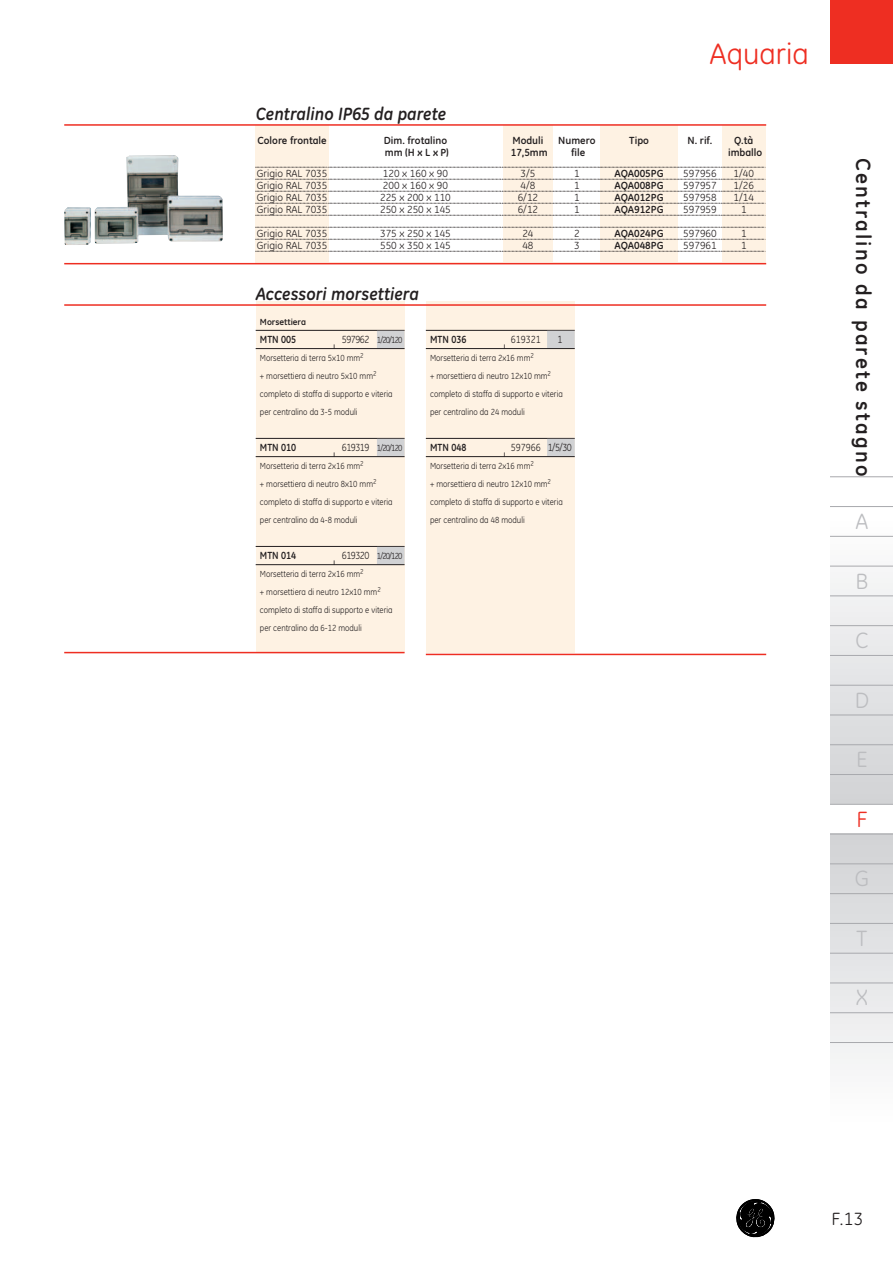
<style>
.page{position:relative;width:893px;height:1262px;background:#fff}
.page>*{position:absolute;margin:0;border:0;box-sizing:border-box;transform-origin:0 0}
.t1{font:30px "GE Inspira";color:#ee2e22}
.t2{font:22.5px "GE Inspira";color:#bcbdc0}
.t3{font:22.5px "GE Inspira";color:#ee2e22}
.t4{font:700 21px "GE Inspira";letter-spacing:.105em;color:#231f20}
.t5{font:italic 700 18px "GE Inspira";color:#231f20;scale:.95 1}
.t6{font:18px "GE Inspira";color:#231f20}
.t7{font:10.5px/12px "GE Inspira";color:#231f20}
.t8{font:700 10.5px/12px "GE Inspira";color:#231f20}
.t9{font:700 10.5px "GE Inspira";color:#231f20;scale:.9 1}
.t10{font:10.5px "GE Inspira";color:#231f20;scale:.9 1}
.t11{font:9px/18px "GE Inspira";color:#231f20;scale:.9 1}
.t12{font:700 9px "GE Inspira";color:#231f20}
.t13{font:700 4.5px "GE Inspira";color:#231f20;scale:1.5 1}
.s1{font-size:10.5px}
</style>
<div class="page">
<div style="left:830px;top:519px;width:62px;height:285px;background:linear-gradient(to bottom,#fdfdfd,#d0d2d4)"></div>
<div style="left:830px;top:833px;width:62px;height:290px;background:linear-gradient(to bottom,#d0d1d4,#fdfdfd)"></div>
<hr style="left:830px;top:476px;width:62px;height:1px;background:#a8a9ad">
<hr style="left:830px;top:506px;width:62px;height:1px;background:#a8a9ad">
<hr style="left:830px;top:536px;width:62px;height:1px;background:#a8a9ad">
<hr style="left:830px;top:566px;width:62px;height:1px;background:#a8a9ad">
<hr style="left:830px;top:595px;width:62px;height:1px;background:#a8a9ad">
<hr style="left:830px;top:625px;width:62px;height:1px;background:#a8a9ad">
<hr style="left:830px;top:655px;width:62px;height:1px;background:#a8a9ad">
<hr style="left:830px;top:685px;width:62px;height:1px;background:#a8a9ad">
<hr style="left:830px;top:714px;width:62px;height:1px;background:#a8a9ad">
<hr style="left:830px;top:744px;width:62px;height:1px;background:#a8a9ad">
<hr style="left:830px;top:774px;width:62px;height:1px;background:#a8a9ad">
<hr style="left:830px;top:804px;width:62px;height:1px;background:#a8a9ad">
<hr style="left:830px;top:833px;width:62px;height:1px;background:#a8a9ad">
<hr style="left:830px;top:863px;width:62px;height:1px;background:#a8a9ad">
<hr style="left:830px;top:893px;width:62px;height:1px;background:#a8a9ad">
<hr style="left:830px;top:923px;width:62px;height:1px;background:#a8a9ad">
<hr style="left:830px;top:952px;width:62px;height:1px;background:#a8a9ad">
<hr style="left:830px;top:982px;width:62px;height:1px;background:#a8a9ad">
<hr style="left:830px;top:1012px;width:62px;height:1px;background:#a8a9ad">
<hr style="left:830px;top:1042px;width:62px;height:1px;background:#a8a9ad">
<div style="left:830px;top:0;width:62px;height:64px;background:#ee2e22"></div>
<svg style="left:736px;top:1199px;width:39px;height:38px"></svg>
<div style="left:256px;top:301px;width:148px;height:352px;background:#fef2e3"></div>
<div style="left:426px;top:301px;width:148px;height:352px;background:#fef2e3"></div>
<hr style="left:256px;top:330px;width:148px;height:1px;background:#231f20">
<div style="left:377px;top:331px;width:27px;height:17px;background:#d1d2d4"></div>
<hr style="left:256px;top:348px;width:148px;height:1px;background:#231f20">
<hr style="left:256px;top:438px;width:148px;height:1px;background:#231f20">
<div style="left:377px;top:439px;width:27px;height:17px;background:#d1d2d4"></div>
<hr style="left:256px;top:456px;width:148px;height:1px;background:#231f20">
<hr style="left:256px;top:546px;width:148px;height:1px;background:#231f20">
<div style="left:377px;top:547px;width:27px;height:17px;background:#d1d2d4"></div>
<hr style="left:256px;top:564px;width:148px;height:1px;background:#231f20">
<hr style="left:64px;top:652px;width:340px;height:1px;background:#ee2e22">
<hr style="left:426px;top:330px;width:148px;height:1px;background:#231f20">
<div style="left:547px;top:331px;width:27px;height:17px;background:#d1d2d4"></div>
<hr style="left:426px;top:348px;width:148px;height:1px;background:#231f20">
<hr style="left:426px;top:438px;width:148px;height:1px;background:#231f20">
<div style="left:547px;top:439px;width:27px;height:17px;background:#d1d2d4"></div>
<hr style="left:426px;top:456px;width:148px;height:1px;background:#231f20">
<hr style="left:426px;top:653px;width:340px;height:2px;background:#ee2e22">
<div style="left:256px;top:125px;width:510px;height:139px;background:#fef2e3"></div>
<div style="left:328px;top:120px;width:174px;height:142px;background:#fff"></div>
<div style="left:553px;top:120px;width:47px;height:142px;background:#fff"></div>
<div style="left:678px;top:120px;width:43px;height:142px;background:#fff"></div>
<svg style="left:256px;top:167px;width:509px;height:1px"></svg>
<svg style="left:256px;top:179px;width:509px;height:1px"></svg>
<svg style="left:256px;top:191px;width:509px;height:1px"></svg>
<svg style="left:256px;top:203px;width:509px;height:1px"></svg>
<svg style="left:256px;top:215px;width:509px;height:1px"></svg>
<svg style="left:256px;top:227px;width:509px;height:1px"></svg>
<svg style="left:256px;top:239px;width:509px;height:1px"></svg>
<svg style="left:256px;top:251px;width:509px;height:1px"></svg>
<hr style="left:64px;top:124px;width:702px;height:2px;background:#ee2e22">
<hr style="left:64px;top:263px;width:702px;height:1px;background:#ee2e22">
<hr style="left:64px;top:304px;width:702px;height:2px;background:#ee2e22">
<img style="left:64px;top:155px;width:159px;height:90px">
<h3 class="t5" style="left:256px;top:107px;width:202px">Centralino IP65 da parete</h3>
<p class="t8" style="left:257px;top:135px;width:71px">Colore frontale</p>
<p class="t7" style="left:257px;top:168px;width:72px;text-align:justify">Grigio RAL 7035<br>Grigio RAL 7035<br>Grigio RAL 7035<br>Grigio RAL 7035</p>
<p class="t7" style="left:257px;top:228px;width:72px">Grigio RAL 7035<br>Grigio RAL 7035</p>
<p class="t8" style="left:384px;top:135px;width:67px">Dim. frotalino mm (H x L x P)</p>
<p class="t7" style="left:380px;top:168px;width:72px">120 x 160 x 90<br>200 x 160 x 90<br>225 x 200 x 110<br>250 x 250 x 145</p>
<p class="t7" style="left:380px;top:228px;width:72px">375 x 250 x 145<br>550 x 350 x 145</p>
<h3 class="t5" style="left:256px;top:287px;width:173px">Accessori morsettiera</h3>
<p class="t8" style="left:510px;top:135px;width:39px">Moduli<br>17,5mm</p>
<p class="t7" style="left:517px;top:168px;width:22px">3/5<br>4/8<br>6/12<br>6/12</p>
<p class="t7" style="left:522px;top:228px;width:13px">24<br>48</p>
<p class="t8" style="left:558px;top:135px;width:39px;text-align:center">Numero file</p>
<p class="t7" style="left:574px;top:168px;width:7px;text-align:justify">1<br>1<br>1<br>1</p>
<p class="t7" style="left:574px;top:228px;width:7px">2<br>3</p>
<p class="t12" style="left:260px;top:318px;width:48px">Morsettiera</p>
<p class="t9" style="left:260px;top:335px;width:42px">MTN 005</p>
<p class="t11" style="left:260px;top:331px;width:160px;text-indent:82px"><span class="s1">597962</span> 1/20/120<br>Morsetteria di terra 5x10 mm<sup>2<br></sup>+ morsettiera di neutro 5x10 mm<sup>2 </sup>completo di staffa di supporto e viteria per centralino da 3-5 moduli</p>
<p class="t9" style="left:260px;top:443px;width:42px">MTN 010</p>
<p class="t13" style="left:333px;top:452px;width:3px">|</p>
<p class="t13" style="left:333px;top:344px;width:3px">|</p>
<p class="t11" style="left:260px;top:439px;width:160px;text-indent:82px"><span class="s1">619319</span> 1/20/120<br>Morsetteria di terra 2x16 mm<sup>2<br></sup>+ morsettiera di neutro 8x10 mm<sup>2 </sup>completo di staffa di supporto e viteria per centralino da 4-8 moduli</p>
<p class="t9" style="left:260px;top:551px;width:42px">MTN 014</p>
<p class="t13" style="left:333px;top:560px;width:3px">|</p>
<p class="t11" style="left:260px;top:547px;width:160px;text-indent:82px"><span class="s1">619320</span> 1/20/120<br>Morsetteria di terra 2x16 mm<sup>2<br></sup>+ morsettiera di neutro 12x10 mm<sup>2 </sup>completo di staffa di supporto e viteria per centralino da 6-12 moduli</p>
<p class="t10" style="left:511px;top:335px;width:35px">619321</p>
<p class="t10" style="left:557px;top:335px;width:7px">1</p>
<p class="t11" style="left:430px;top:349px;width:149px">Morsetteria di terra 2x16 mm<sup>2<br></sup>+ morsettiera di neutro 12x10 mm<sup>2 </sup>completo di staffa di supporto e viteria per centralino da 24 moduli</p>
<p class="t9" style="left:430px;top:443px;width:42px">MTN 048</p>
<p class="t13" style="left:503px;top:452px;width:3px">|</p>
<p class="t9" style="left:430px;top:335px;width:42px">MTN 036</p>
<p class="t13" style="left:503px;top:344px;width:3px">|</p>
<p class="t10" style="left:511px;top:443px;width:69px">597966 1/5/30</p>
<p class="t11" style="left:430px;top:457px;width:149px">Morsetteria di terra 2x16 mm<sup>2<br></sup>+ morsettiera di neutro 12x10 mm<sup>2 </sup>completo di staffa di supporto e viteria per centralino da 48 moduli</p>
<p class="t8" style="left:629px;top:135px;width:21px">Tipo</p>
<p class="t8" style="left:614px;top:168px;width:51px;text-align:justify">AQA005PG AQA008PG AQA012PG AQA912PG</p>
<p class="t8" style="left:614px;top:228px;width:51px">AQA024PG<br>AQA048PG</p>
<h1 class="t1" style="left:709px;top:41px;width:101px">Aquaria</h1>
<p class="t8" style="left:687px;top:135px;width:26px">N. rif.</p>
<p class="t7" style="left:683px;top:168px;width:35px;text-align:justify">597956<br>597957<br>597958<br>597959</p>
<p class="t7" style="left:683px;top:228px;width:35px">597960<br>597961</p>
<p class="t8" style="left:728px;top:135px;width:36px;text-align:center">Q.tà imballo</p>
<p class="t7" style="left:733px;top:168px;width:22px;text-align:center">1/40<br>1/26<br>1/14<br>1</p>
<p class="t7" style="left:741px;top:228px;width:7px">1<br>1</p>
<h3 class="t4" style="left:871px;top:158px;width:320px;rotate:90deg">Centralino da parete stagno</h3>
<h2 class="t2" style="left:855px;top:512px;width:14px">A</h2>
<h2 class="t2" style="left:855px;top:572px;width:14px">B</h2>
<h2 class="t2" style="left:855px;top:631px;width:15px">C</h2>
<h2 class="t2" style="left:854px;top:691px;width:16px">D</h2>
<h2 class="t2" style="left:856px;top:750px;width:13px">E</h2>
<h2 class="t3" style="left:856px;top:810px;width:13px">F</h2>
<h2 class="t2" style="left:854px;top:869px;width:16px">G</h2>
<h2 class="t2" style="left:856px;top:929px;width:12px">T</h2>
<h2 class="t2" style="left:855px;top:988px;width:14px">X</h2>
<h3 class="t6" style="left:831px;top:1211px;width:33px">F.13</h3>
</div>
